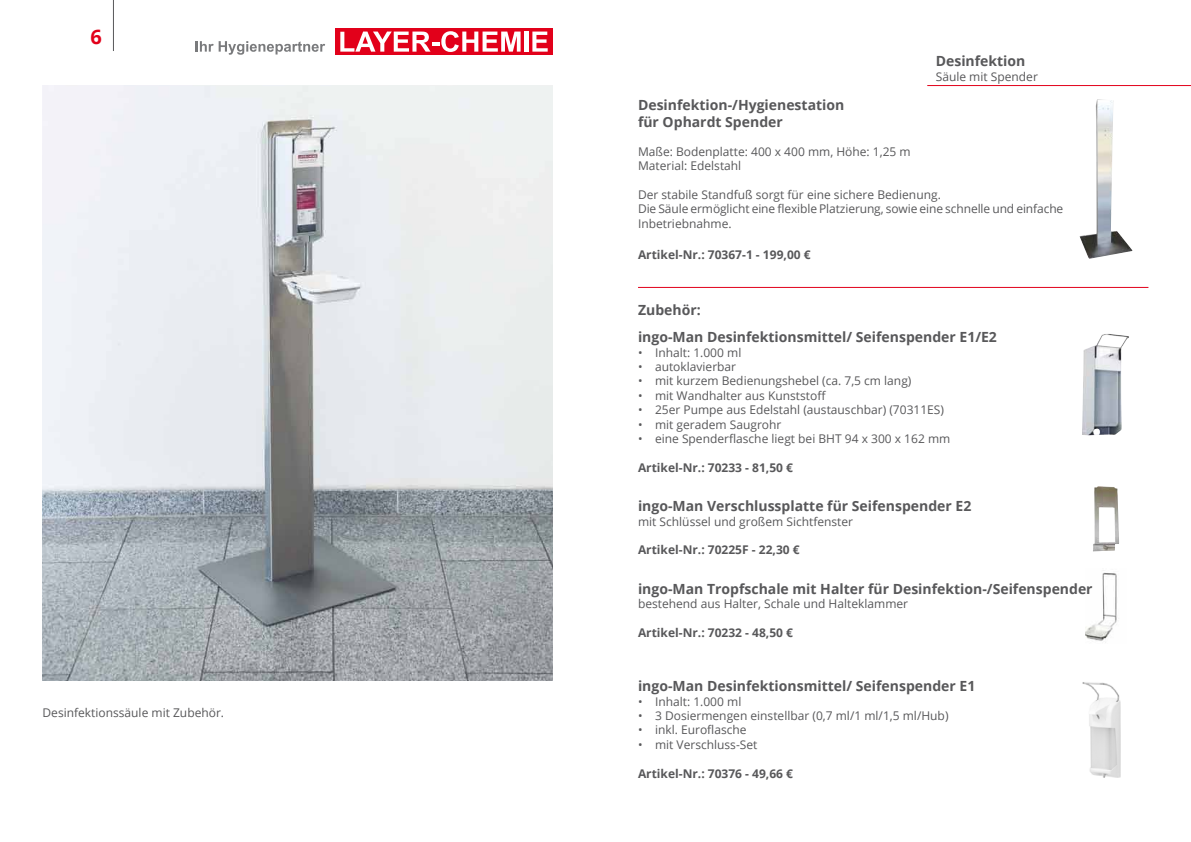
<style>
.page{position:relative;width:1191px;height:842px;background:#fff}
.page>*{position:absolute;margin:0;border:0;box-sizing:border-box;transform-origin:0 0}
.t1{font:700 20px "Open Sans";color:#e2001a}
.t2{font:700 14px/16.8px "Open Sans";color:#58585a}
.t3{font:12px/14.4px "Open Sans";color:#58585a}
.t4{font:700 12px "Open Sans";color:#58585a}
</style>
<div class="page">
<hr style="left:113px;top:0;width:1px;height:51px;background:#58585a">
<div style="left:335px;top:28px;width:218px;height:27px;background:#e2001a"></div>
<svg style="left:340px;top:31px;width:180px;height:21px"></svg>
<hr style="left:524px;top:32px;width:4px;height:20px;background:#fff">
<svg style="left:532px;top:32px;width:15px;height:20px"></svg>
<svg style="left:196px;top:41px;width:129px;height:14px"></svg>
<img style="left:43px;top:85px;width:510px;height:595px">
<hr style="left:927px;top:85px;width:264px;height:1px;background:#e2001a">
<img style="left:1085px;top:572px;width:32px;height:71px">
<hr style="left:638px;top:287px;width:510px;height:1px;background:#e2001a">
<img style="left:1079px;top:99px;width:53px;height:160px">
<img style="left:1082px;top:334px;width:47px;height:101px">
<img style="left:1093px;top:486px;width:26px;height:65px">
<img style="left:1082px;top:682px;width:39px;height:96px">
<h1 class="t1" style="left:91px;top:22px;width:13px">6</h1>
<p class="t3" style="left:43px;top:705px;width:183px">Desinfektionssäule mit Zubehör.</p>
<p class="t2" style="left:935px;top:52px;width:91px">Desinfektion</p>
<p class="t3" style="left:935px;top:69px;width:104px">Säule mit Spender</p>
<p class="t2" style="left:638px;top:96px;width:208px">Desinfektion-/Hygienestation für Ophardt Spender</p>
<p class="t3" style="left:638px;top:144px;width:274px">Maße: Bodenplatte: 400 x 400 mm, Höhe: 1,25 m<br>Material: Edelstahl</p>
<p class="t3" style="left:638px;top:187px;width:427px">Der stabile Standfuß sorgt für eine sichere Bedienung.<br>Die Säule ermöglicht eine flexible Platzierung, sowie eine schnelle und einfache<br>Inbetriebnahme.</p>
<p class="t4" style="left:638px;top:246px;width:174px">Artikel-Nr.: 70367-1 - 199,00 €</p>
<p class="t2" style="left:638px;top:295px;width:360px;line-height:27.5px">Zubehör:<br>ingo-Man Desinfektionsmittel/ Seifenspender E1/E2</p>
<p class="t3" style="left:638px;top:345px;width:105px">• Inhalt: 1.000 ml</p>
<p class="t3" style="left:638px;top:359px;width:100px">• autoklavierbar</p>
<p class="t3" style="left:638px;top:373px;width:275px">• mit kurzem Bedienungshebel (ca. 7,5 cm lang)</p>
<p class="t3" style="left:638px;top:388px;width:189px">• mit Wandhalter aus Kunststoff</p>
<p class="t3" style="left:638px;top:402px;width:307px">• 25er Pumpe aus Edelstahl (austauschbar) (70311ES)</p>
<p class="t3" style="left:638px;top:417px;width:145px">• mit geradem Saugrohr</p>
<p class="t3" style="left:638px;top:431px;width:314px">• eine Spenderflasche liegt bei BHT 94 x 300 x 162 mm</p>
<p class="t4" style="left:638px;top:459px;width:157px">Artikel-Nr.: 70233 - 81,50 €</p>
<p class="t2" style="left:638px;top:497px;width:335px">ingo-Man Verschlussplatte für Seifenspender E2</p>
<p class="t3" style="left:638px;top:514px;width:217px">mit Schlüssel und großem Sichtfenster</p>
<p class="t4" style="left:638px;top:542px;width:163px">Artikel-Nr.: 70225F - 22,30 €</p>
<p class="t2" style="left:638px;top:580px;width:456px">ingo-Man Tropfschale mit Halter für Desinfektion-/Seifenspender</p>
<p class="t3" style="left:638px;top:596px;width:272px">bestehend aus Halter, Schale und Halteklammer</p>
<p class="t4" style="left:638px;top:624px;width:157px">Artikel-Nr.: 70232 - 48,50 €</p>
<p class="t2" style="left:638px;top:677px;width:339px">ingo-Man Desinfektionsmittel/ Seifenspender E1</p>
<p class="t3" style="left:638px;top:694px;width:105px">• Inhalt: 1.000 ml</p>
<p class="t3" style="left:638px;top:708px;width:312px">• 3 Dosiermengen einstellbar (0,7 ml/1 ml/1,5 ml/Hub)</p>
<p class="t3" style="left:638px;top:722px;width:110px">• inkl. Euroflasche</p>
<p class="t3" style="left:638px;top:737px;width:121px">• mit Verschluss-Set</p>
<p class="t4" style="left:638px;top:765px;width:157px">Artikel-Nr.: 70376 - 49,66 €</p>
</div>
